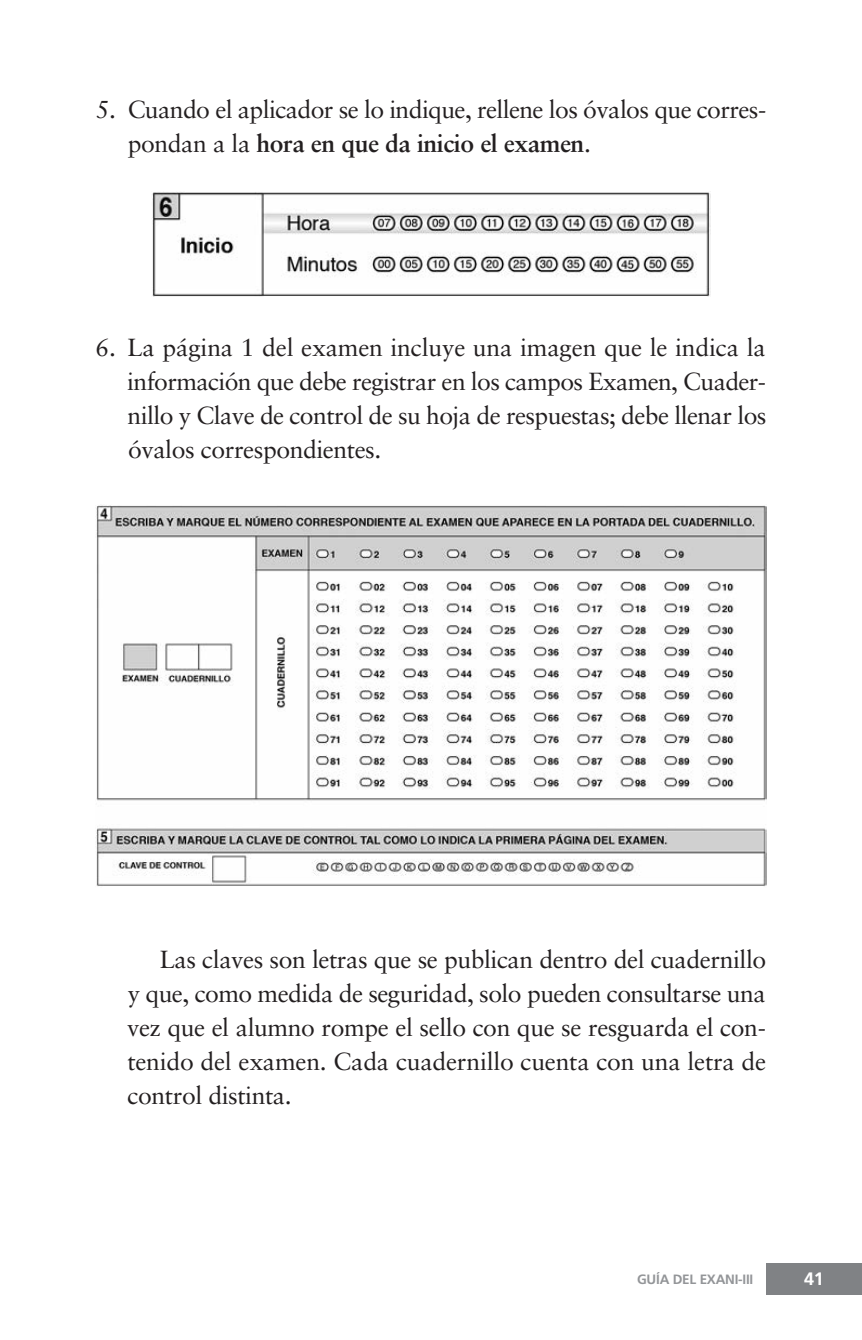
<style>
.page{position:relative;width:862px;height:1340px;background:#fff}
.page>*{position:absolute;margin:0;border:0;box-sizing:border-box;transform-origin:0 0}
.t1{font:24.75px/34px "Sabon";letter-spacing:-.025em;color:#231f20;text-align:justify}
.t2{font:700 18px "Frutiger";color:#fff}
.t3{font:700 13.5px "Frutiger";letter-spacing:-.015em;color:#939598}
.s1{font-weight:700}
</style>
<div class="page">
<div style="left:765px;top:1263px;width:96px;height:32px;background:#808285"></div>
<img style="left:152px;top:192px;width:557px;height:105px">
<img style="left:96px;top:505px;width:669px;height:381px">
<p class="t1" style="left:128px;top:92px;width:639px;text-indent:-32px">5. Cuando el aplicador se lo indique, rellene los óvalos que corres&shy;pondan a la <span class="s1">hora en que da inicio el examen</span>.</p>
<p class="t1" style="left:127px;top:330px;width:640px;text-indent:-32px">6. La página 1 del examen incluye una imagen que le indica la información que debe registrar en los campos Examen, Cuader&shy;nillo y Clave de control de su hoja de respuestas; debe llenar los óvalos correspondientes.</p>
<p class="t1" style="left:127px;top:941px;width:640px;text-indent:33px">Las claves son letras que se publican dentro del cuadernillo y que, como medida de seguridad, solo pueden consultarse una vez que el alumno rompe el sello con que se resguarda el con&shy;tenido del examen. Cada cuadernillo cuenta con una letra de control distinta.</p>
<p class="t3" style="left:636px;top:1271px;width:118px">GUÍA DEL EXANI-III</p>
<p class="t2" style="left:803px;top:1268px;width:21px">41</p>
</div>
